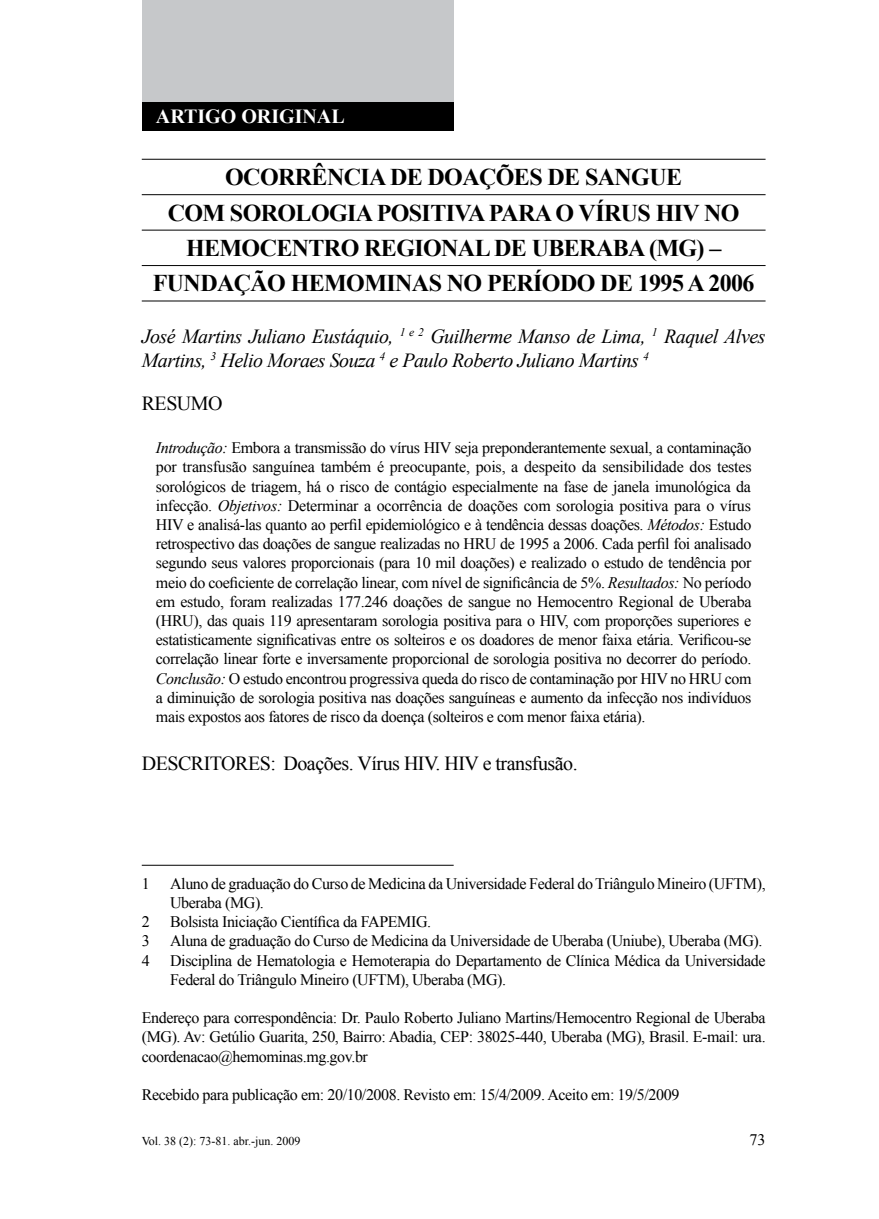
<style>
.page{position:relative;width:879px;height:1219px;background:#fff}
.page>*{position:absolute;margin:0;border:0;box-sizing:border-box;transform-origin:0 0}
.t1{font:700 24px/35.4px "Times New Roman";letter-spacing:-.025em;color:#000}
.t2{font:italic 20px/24px "Times New Roman";letter-spacing:-.025em;color:#000}
.t3{font:20px "Times New Roman";letter-spacing:-.025em;color:#000}
.t4{font:700 20px "Times New Roman";color:#fff}
.t5{font:16px/19.2px "Times New Roman";letter-spacing:-.025em;color:#000;text-align:justify}
.t6{font:12px "Times New Roman";color:#000}
.s1{font-style:italic}
</style>
<div class="page">
<div style="left:142px;top:0;width:312px;height:102px;background:#c6c8ca"></div>
<div style="left:142px;top:102px;width:312px;height:28px;background:#000"></div>
<hr style="left:142px;top:159px;width:623px;height:1px;background:#000">
<hr style="left:142px;top:194px;width:623px;height:1px;background:#000">
<hr style="left:142px;top:230px;width:623px;height:1px;background:#000">
<hr style="left:142px;top:265px;width:623px;height:1px;background:#000">
<hr style="left:142px;top:300px;width:623px;height:1px;background:#000">
<hr style="left:142px;top:865px;width:312px;height:1px;background:#000">
<p class="t4" style="left:156px;top:102px;width:190px">ARTIGO ORIGINAL</p>
<h1 class="t1" style="left:225px;top:159px;width:53px">OCORR</h1>
<h1 class="t1" style="left:312px;top:159px;width:305px">ÊNCIA DE DOAÇÕES DE SANG</h1>
<h1 class="t1" style="left:649px;top:159px;width:34px">UE</h1>
<h1 class="t1" style="left:168px;top:194px;width:93px">COM SOROLOGIA</h1>
<h1 class="t1" style="left:377px;top:194px;width:143px">POSITIVA PARA</h1>
<h1 class="t1" style="left:555px;top:194px;width:167px">O VÍRUS HIV NO</h1>
<h1 class="t1" style="left:186px;top:230px;width:124px">HEMOCENTRO</h1>
<h1 class="t1" style="left:364px;top:230px;width:49px">REGIONAL</h1>
<h1 class="t1" style="left:153px;top:230px;width:603px;text-indent:341px">DE UBERABA (MG) –<br>FUNDAÇÃO HEMOMINAS NO PERÍODO DE 1995 A 2006</h1>
<p class="t2" style="left:142px;top:324px;width:625px">José Martins Juliano Eustáquio, <sup>1</sup> <sup>e</sup> <sup>2</sup> Guilherme Manso de Lima, <sup>1</sup> Raquel Alves<br>Martins, <sup>3</sup> Helio Moraes Souza <sup>4</sup> e Paulo Roberto Juliano Martins <sup>4</sup></p>
<p class="t3" style="left:142px;top:390px;width:82px">RESUMO</p>
<p class="t5" style="left:156px;top:438px;width:597px"><span class="s1">Introdução:</span> Embora a transmissão do vírus HIV seja preponderantemente sexual, a contaminação por transfusão sanguínea também é preocupante, pois, a despeito da sensibilidade dos testes sorológicos de triagem, há o risco de contágio especialmente na fase de janela imunológica da infecção. <span class="s1">Objetivos:</span> Determinar a ocorrência de doações com sorologia positiva para o vírus HIV e analisá-las quanto ao perfil epidemiológico e à tendência dessas doações. <span class="s1">Métodos:</span> Estudo retrospectivo das doações de sangue realizadas no HRU de 1995 a 2006. Cada perfil foi analisado segundo seus valores proporcionais (para 10 mil doações) e realizado o estudo de tendência por meio do coeficiente de correlação linear, com nível de significância de 5%. <span class="s1">Resultados:</span> No período em estudo, foram realizadas 177.246 doações de sangue no Hemocentro Regional de Uberaba (HRU), das quais 119 apresentaram sorologia positiva para o HIV, com proporções superiores e estatisticamente significativas entre os solteiros e os doadores de menor faixa etária. Verificou-se correlação linear forte e inversamente proporcional de sorologia positiva no decorrer do período.<br><span class="s1">Conclusão:</span> O estudo encontrou progressiva queda do risco de contaminação por HIV no HRU com a diminuição de sorologia positiva nas doações sanguíneas e aumento da infecção nos indivíduos mais expostos aos fatores de risco da doença (solteiros e com menor faixa etária).</p>
<p class="t3" style="left:142px;top:750px;width:437px">DESCRITORES: Doações. Vírus HIV. HIV e transfusão.</p>
<p class="t5" style="left:142px;top:873px;width:9px">1</p>
<p class="t5" style="left:170px;top:873px;width:597px">Aluno de graduação do Curso de Medicina da Universidade Federal do Triângulo Mineiro (UFTM),<br>Uberaba (MG).</p>
<p class="t5" style="left:142px;top:912px;width:9px">2</p>
<p class="t5" style="left:170px;top:912px;width:262px">Bolsista Iniciação Científica da FAPEMIG.</p>
<p class="t5" style="left:142px;top:931px;width:9px">3</p>
<p class="t5" style="left:170px;top:931px;width:594px">Aluna de graduação do Curso de Medicina da Universidade de Uberaba (Uniube), Uberaba (MG).</p>
<p class="t5" style="left:142px;top:950px;width:9px">4</p>
<p class="t5" style="left:170px;top:950px;width:597px">Disciplina de Hematologia e Hemoterapia do Departamento de Clínica Médica da Universidade<br>Federal do Triângulo Mineiro (UFTM), Uberaba (MG).</p>
<p class="t5" style="left:142px;top:1008px;width:625px">Endereço para correspondência: Dr. Paulo Roberto Juliano Martins/Hemocentro Regional de Uberaba (MG). Av: Getúlio Guarita, 250, Bairro: Abadia, CEP: 38025-440, Uberaba (MG), Brasil. E-mail: ura. coordenacao@hemominas.mg.gov.br</p>
<p class="t5" style="left:142px;top:1085px;width:539px">Recebido para publicação em: 20/10/2008. Revisto em: 15/4/2009. Aceito em: 19/5/2009</p>
<p class="t6" style="left:142px;top:1133px;width:160px">Vol. 38 (2): 73-81. abr.-jun. 2009</p>
<p class="t5" style="left:749px;top:1130px;width:17px">73</p>
</div>
